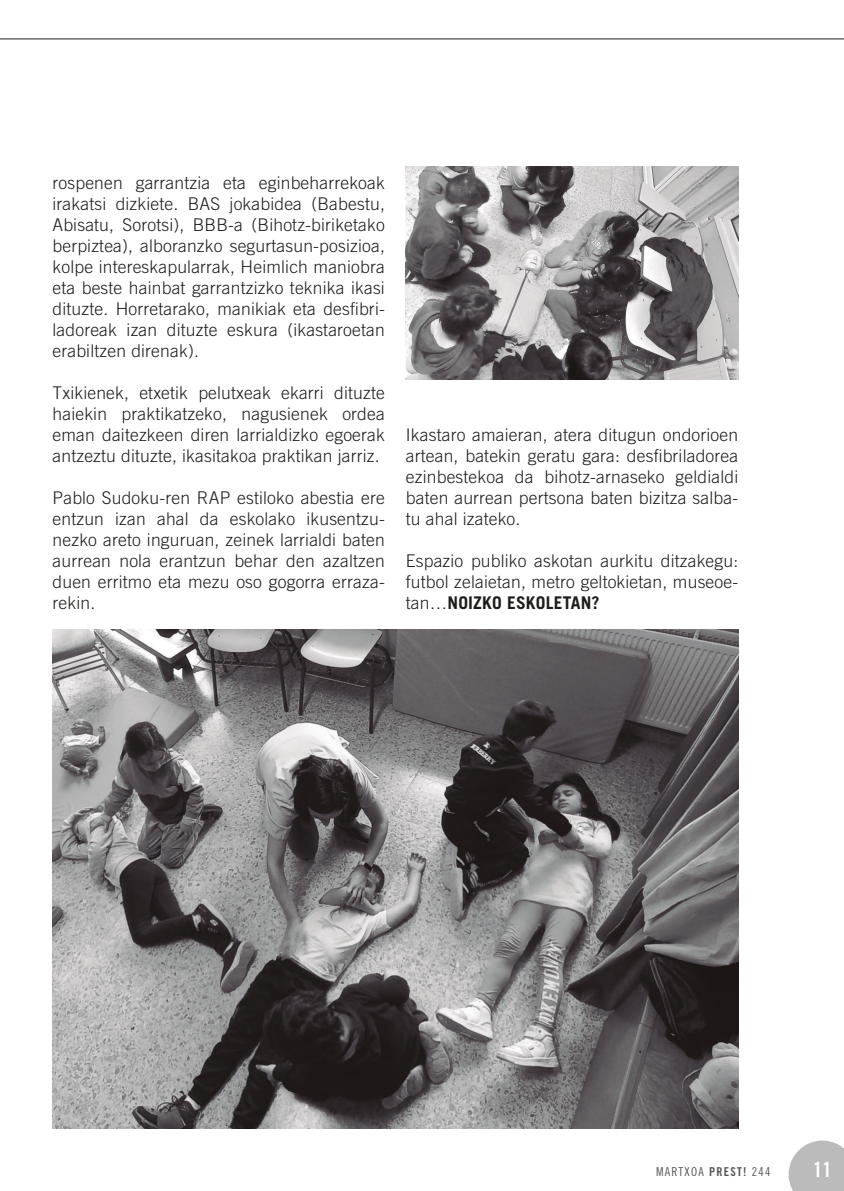
<style>
.page{position:relative;width:844px;height:1191px;background:#fff}
.page>*{position:absolute;margin:0;border:0;box-sizing:border-box;transform-origin:0 0}
.t1{font:21px "Trade Gothic LT Std Bd Cn 20";color:#fff}
.testua{font:300 17.5px/21px "Trade Gothic LT Std";letter-spacing:.01em;color:#1d1d1b;text-align:justify}
.t2{font:12.25px "Trade Gothic LT Std Cn 18";letter-spacing:.1em;color:#1d1d1b}
.s1{font-weight:700}
.s2{font-family:"Trade Gothic LT Std Bd Cn 20"}
</style>
<div class="page">
<hr style="left:0;top:39px;width:843px;height:1px;background:#1d1d1b">
<img style="left:52px;top:629px;width:686px;height:499px">
<img style="left:406px;top:167px;width:332px;height:212px">
<svg style="left:788px;top:1140px;width:55px;height:51px;background:#c4c4c4"></svg>
<p class="testua" style="left:52px;top:172px;width:334px">rospenen garrantzia eta eginbeharrekoak irakatsi dizkiete. BAS jokabidea (Babestu, Abisatu, Sorotsi), BBB-a (Bihotz-biriketako berpiztea), alboranzko segurtasun-posizioa, kolpe intereskapularrak, Heimlich maniobra eta beste hainbat garrantzizko teknika ikasi dituzte. Horretarako, manikiak eta desfibri&shy;ladoreak izan dituzte eskura (ikastaroetan erabiltzen direnak).</p>
<p class="testua" style="left:52px;top:382px;width:334px">Txikienek, etxetik pelutxeak ekarri dituzte haiekin praktikatzeko, nagusienek ordea eman daitezkeen diren larrialdizko egoerak antzeztu dituzte, ikasitakoa praktikan jarriz.</p>
<p class="testua" style="left:52px;top:487px;width:334px">Pablo Sudoku-ren RAP estiloko abestia ere entzun izan ahal da eskolako ikusentzu&shy;nezko areto inguruan, zeinek larrialdi baten aurrean nola erantzun behar den azaltzen duen erritmo eta mezu oso gogorra erraza&shy;rekin.</p>
<p class="testua" style="left:406px;top:424px;width:334px">Ikastaro amaieran, atera ditugun ondorioen artean, batekin geratu gara: desfibriladorea ezinbestekoa da bihotz-arnaseko geldialdi baten aurrean pertsona baten bizitza salba&shy;tu ahal izateko.</p>
<p class="testua" style="left:406px;top:550px;width:334px">Espazio publiko askotan aurkitu ditzakegu: futbol zelaietan, metro geltokietan, museoe&shy;tan…<span class="s1">NOIZKO ESKOLETAN?</span></p>
<p class="t2" style="left:656px;top:1164px;width:116px">MARTXOA <span class="s2">PREST!</span> 244</p>
<p class="t1" style="left:813px;top:1157px;width:20px">11</p>
</div>
